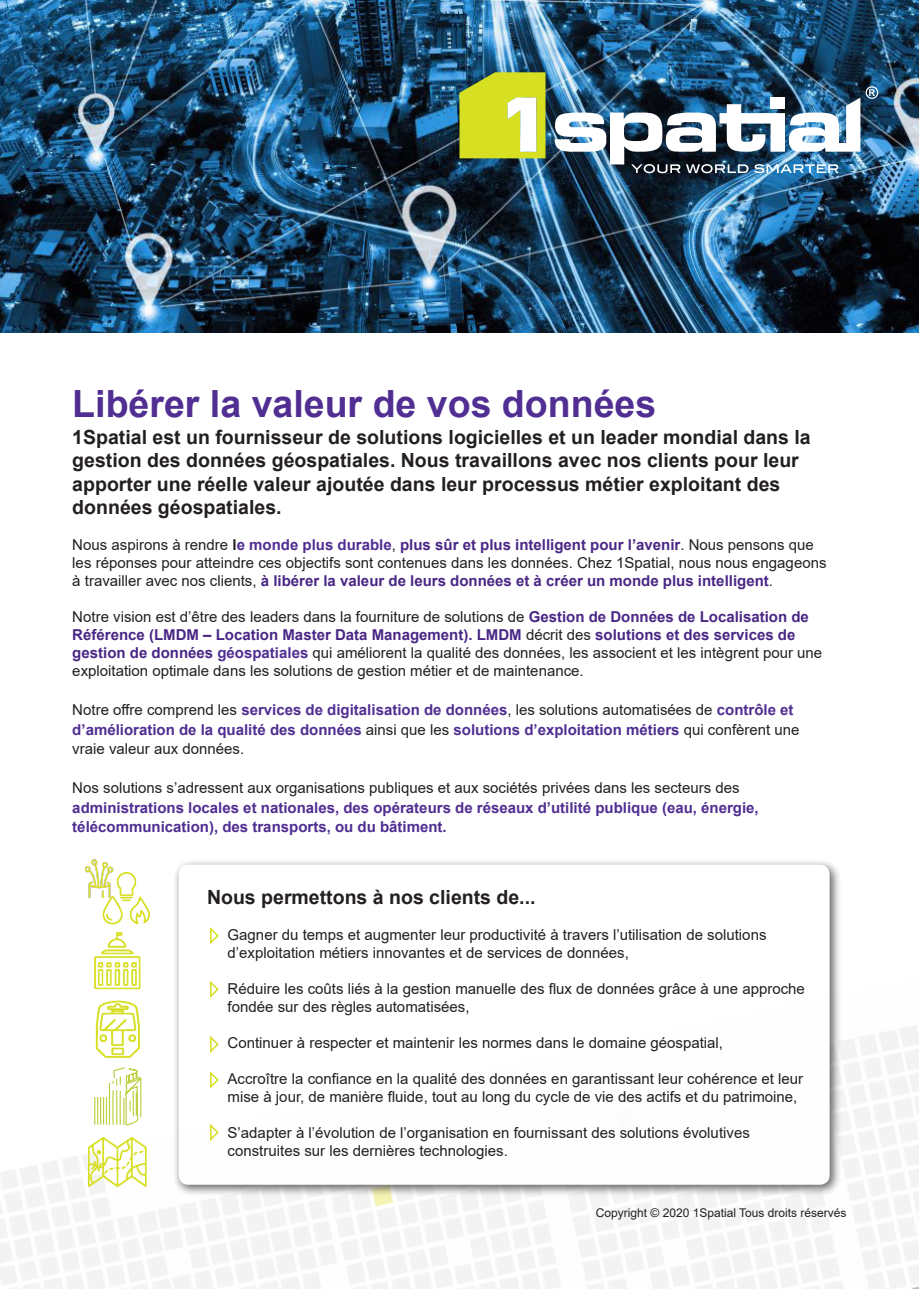
<style>
.page{position:relative;width:919px;height:1289px;background:#fff}
.page>*{position:absolute;margin:0;border:0;box-sizing:border-box;transform-origin:0 0}
.med{font:700 37.5px "Arial";color:#502e92}
.med-2{font:700 19.5px/23.4px "Arial";color:#231f20}
.med-3{font:15px/18px "Arial";color:#231f20}
.med-4{font:700 15px/19.5px "Arial";color:#502e92}
.t1{font:12px "Arial";color:#231f20}
.s1{font-weight:700}
.s2{font-weight:700;color:#502e92}
.s3{font-weight:700;color:#4a2785}
.s4{font-weight:400;color:#231f20}
</style>
<div class="page">
<img style="left:0;top:0;width:918px;height:332px">
<div style="left:172px;top:858px;width:669px;height:339px;background:#231f20;opacity:.75"></div>
<div style="left:179px;top:864px;width:650px;height:320px;background:#fff;border-radius:10px"></div>
<svg style="left:210px;top:927px;width:9px;height:18px"></svg>
<svg style="left:210px;top:1035px;width:9px;height:18px"></svg>
<svg style="left:210px;top:1071px;width:9px;height:18px"></svg>
<svg style="left:210px;top:1124px;width:9px;height:17px"></svg>
<svg style="left:210px;top:980px;width:9px;height:18px"></svg>
<img style="left:94px;top:932px;width:47px;height:58px">
<img style="left:95px;top:1000px;width:45px;height:59px">
<img style="left:87px;top:1137px;width:62px;height:51px">
<svg style="left:94px;top:1067px;width:48px;height:58px"></svg>
<img style="left:101px;top:872px;width:49px;height:53px">
<img style="left:85px;top:860px;width:29px;height:37px">
<svg style="left:459px;top:72px;width:86px;height:86px;background:#d0da46"></svg>
<img style="left:554px;top:86px;width:324px;height:87px">
<p class="med" style="left:72px;top:377px;width:585px">Libérer la valeur de vos données</p>
<p class="med-2" style="left:72px;top:425px;width:739px">1Spatial est un fournisseur de solutions logicielles et un leader mondial dans la gestion des données géospatiales. Nous travaillons avec nos clients pour leur apporter une réelle valeur ajoutée dans leur processus métier exploitant des données géospatiales.</p>
<p class="med-3" style="left:72px;top:535px;width:755px">Nous aspirons à rendre <span class="s1">l</span><span class="s2">e monde plus durable</span>, <span class="s3">plus sûr et plus intelligent pour l’avenir</span>. Nous pensons que les réponses pour atteindre ces objectifs sont contenues dans les données. Chez 1Spatial, nous nous engageons à travailler avec nos clients, <span class="s3">à libérer la valeur de leurs données et à créer un monde plus intelligent</span>.</p>
<p class="med-3" style="left:72px;top:607px;width:751px">Notre vision est d’être des leaders dans la fourniture de solutions de <span class="s3">Gestion de Données de Localisation de Référence (LMDM – Location Master Data Management). LMDM</span> décrit des <span class="s3">solutions et des services de gestion de données</span> <span class="s2">géospatiales</span> qui améliorent la qualité des données, les associent et les intègrent pour une exploitation optimale dans les solutions de gestion métier et de maintenance.</p>
<p class="med-4" style="left:72px;top:700px;width:728px"><span class="s4">Notre offre comprend les</span> services de digitalisation de données<span class="s4">, les solutions automatisées de</span> contrôle et d’amélioration de la qualité des données <span class="s4">ainsi que les</span> solutions d’exploitation métiers <span class="s4">qui confèrent une vraie valeur aux données.</span></p>
<p class="med-4" style="left:72px;top:778px;width:688px"><span class="s4">Nos solutions s’adressent aux organisations publiques et aux sociétés privées dans les secteurs des </span>administrations locales et nationales, des opérateurs de réseaux d’utilité publique (eau, énergie, télécommunication), des transports, ou du bâtiment.</p>
<p class="med-2" style="left:207px;top:885px;width:330px">Nous permettons à nos clients de...</p>
<p class="med-3" style="left:227px;top:925px;width:540px">Gagner du temps et augmenter leur productivité à travers l’utilisation de solutions d’exploitation métiers innovantes et de services de données,</p>
<p class="med-3" style="left:227px;top:979px;width:578px">Réduire les coûts liés à la gestion manuelle des flux de données grâce à une approche fondée sur des règles automatisées,</p>
<p class="med-3" style="left:227px;top:1033px;width:497px">Continuer à respecter et maintenir les normes dans le domaine géospatial,</p>
<p class="med-3" style="left:227px;top:1069px;width:577px">Accroître la confiance en la qualité des données en garantissant leur cohérence et leur mise à jour, de manière fluide, tout au long du cycle de vie des actifs et du patrimoine,</p>
<p class="med-3" style="left:227px;top:1123px;width:523px">S’adapter à l’évolution de l’organisation en fournissant des solutions évolutives construites sur les dernières technologies.</p>
<p class="t1" style="left:595px;top:1204px;width:252px">Copyright © 2020 1Spatial Tous droits réservés</p>
</div>
